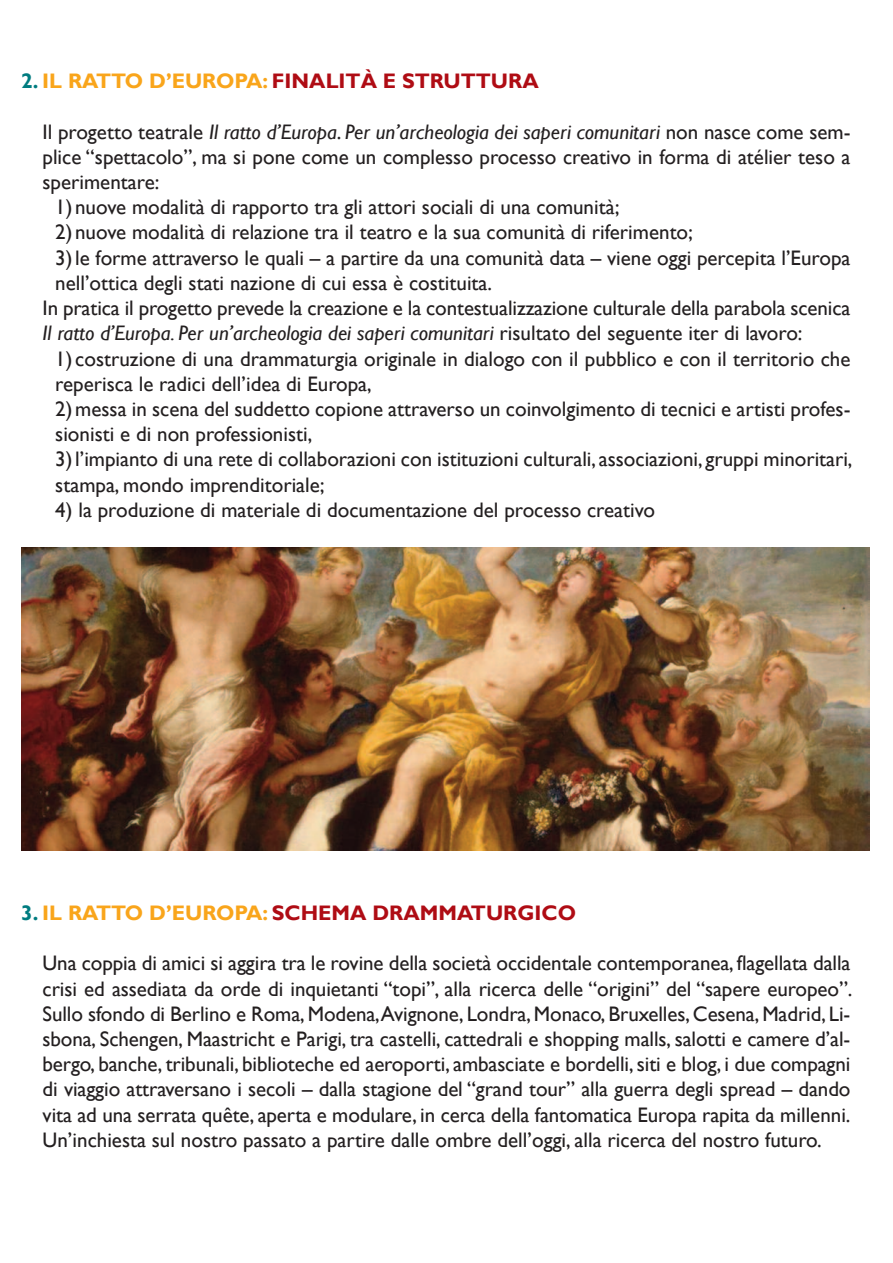
<style>
.page{position:relative;width:893px;height:1263px;background:#fff}
.page>*{position:absolute;margin:0;border:0;box-sizing:border-box;transform-origin:0 0}
.t1{font:21px/25.2px "Gill Sans";color:#231f20;text-align:justify}
.t2{font:italic 21px "Gill Sans";color:#231f20}
.t3{font:700 21px "Gill Sans";color:#af0c14}
.s1{color:#007c80}
.s2{color:#f9a51b}
.s3{font-style:italic}
.s4{font-style:normal}
</style>
<div class="page">
<img style="left:21px;top:547px;width:848px;height:303px">
<p class="t3" style="left:21px;top:69px;width:519px"><span class="s1">2.</span> <span class="s2">IL RATTO D’EUROPA:</span> FINALITÀ E STRUTTURA</p>
<p class="t1" style="left:43px;top:119px;width:809px">Il progetto teatrale <span class="s3">Il ratto d’Europa</span>. <span class="s3">Per un’archeologia dei saperi comunitari</span> non nasce come sem&shy;plice “spettacolo”, ma si pone come un complesso processo creativo in forma di atélier teso a sperimentare:</p>
<p class="t1" style="left:55px;top:194px;width:566px">1) nuove modalità di rapporto tra gli attori sociali di una comunità;</p>
<p class="t1" style="left:55px;top:220px;width:639px">2) nuove modalità di relazione tra il teatro e la sua comunità di riferimento;</p>
<p class="t1" style="left:55px;top:245px;width:797px">3)le forme attraverso le quali – a partire da una comunità data – viene oggi percepita l’Europa</p>
<p class="t1" style="left:55px;top:270px;width:438px">nell’ottica degli stati nazione di cui essa è costituita.</p>
<p class="t1" style="left:43px;top:295px;width:809px">In pratica il progetto prevede la creazione e la contestualizzazione culturale della parabola scenica</p>
<p class="t2" style="left:43px;top:321px;width:761px">Il ratto d’Europa. Per un’archeologia dei saperi comunitari <span class="s4">risultato del seguente iter di lavoro:</span></p>
<p class="t1" style="left:55px;top:346px;width:799px;text-align:left">1) costruzione di una drammaturgia originale in dialogo con il pubblico e con il territorio che reperisca le radici dell’idea di Europa,<br>2)messa in scena del suddetto copione attraverso un coinvolgimento di tecnici e artisti profes&shy;sionisti e di non professionisti,<br>3)l’impianto di una rete di collaborazioni con istituzioni culturali, associazioni, gruppi minoritari, stampa, mondo imprenditoriale;</p>
<p class="t1" style="left:55px;top:497px;width:601px">4) la produzione di materiale di documentazione del processo creativo</p>
<p class="t3" style="left:21px;top:900px;width:556px"><span class="s1">3.</span> <span class="s2">IL RATTO D’EUROPA:</span> SCHEMA DRAMMATURGICO</p>
<p class="t1" style="left:43px;top:950px;width:811px">Una coppia di amici si aggira tra le rovine della società occidentale contemporanea, flagellata dalla crisi ed assediata da orde di inquietanti “topi”, alla ricerca delle “origini” del “sapere europeo”.<br>Sullo sfondo di Berlino e Roma,Modena,Avignone, Londra,Monaco,Bruxelles,Cesena,Madrid, Li&shy;sbona, Schengen, Maastricht e Parigi, tra castelli, cattedrali e shopping malls, salotti e camere d’al&shy;bergo, banche, tribunali, biblioteche ed aeroporti, ambasciate e bordelli, siti e blog, i due compagni di viaggio attraversano i secoli – dalla stagione del “grand tour” alla guerra degli spread – dando vita ad una serrata quête, aperta e modulare, in cerca della fantomatica Europa rapita da millenni.<br>Un’inchiesta sul nostro passato a partire dalle ombre dell’oggi, alla ricerca del nostro futuro.</p>
</div>
